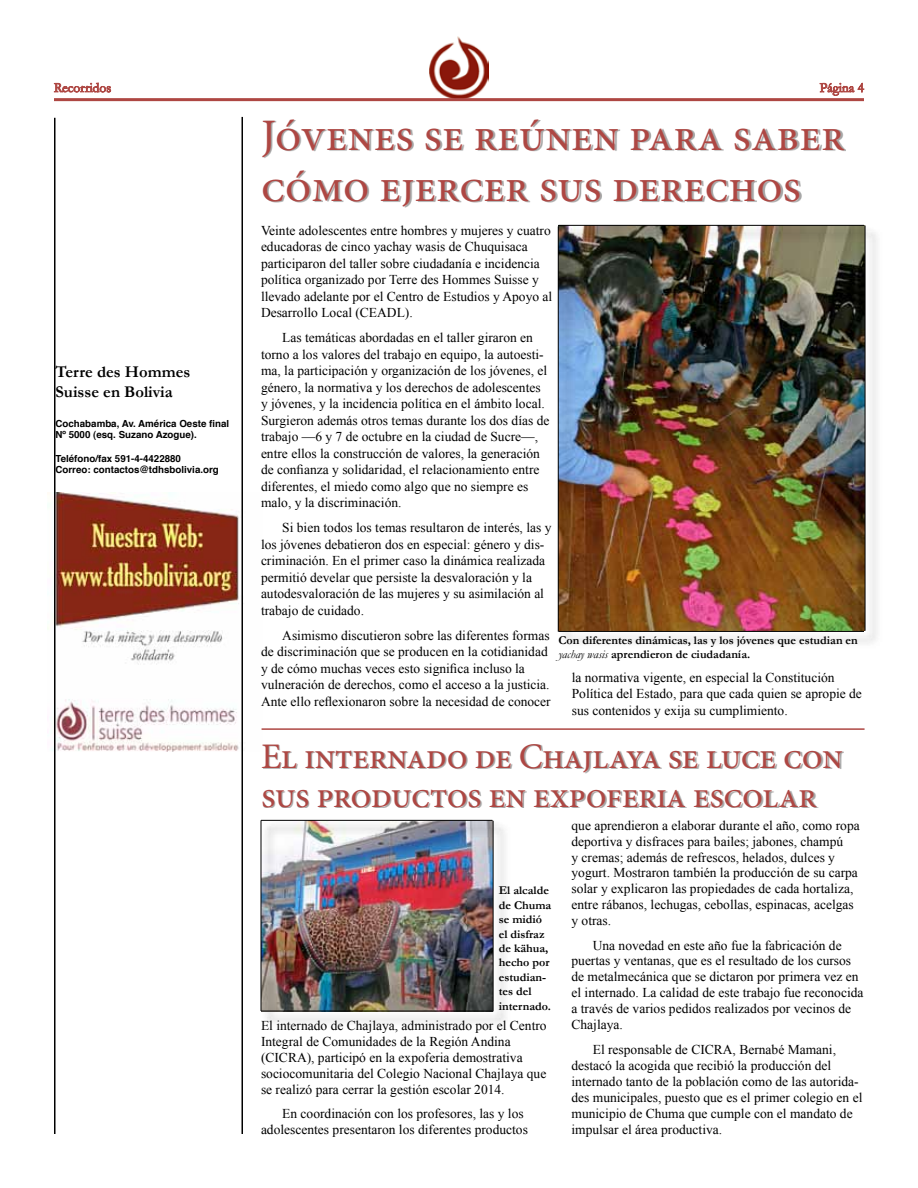
<style>
.page{position:relative;width:918px;height:1188px;background:#fff}
.page>*{position:absolute;margin:0;border:0;box-sizing:border-box;transform-origin:0 0}
.t1{font:45px/51px "Minion Pro";color:#ae4743}
.t2{font:36px/39px "Minion Pro";letter-spacing:-.02em;color:#ae4743}
.t3{font:700 16.5px/19.8px "Garamond";color:#000}
.t4{font:13.5px/16.5px "Times New Roman";color:#000}
.t5{font:700 12px/14.4px "Garamond";color:#000}
.t6{font:700 9.75px/11.7px "Helvetica";color:#000}
.s1{font-weight:400;font-style:italic}
</style>
<div class="page">
<img style="left:47px;top:492px;width:215px;height:260px">
<svg style="left:53px;top:82px;width:59px;height:11px"></svg>
<svg style="left:819px;top:82px;width:46px;height:14px"></svg>
<img style="left:430px;top:36px;width:58px;height:62px">
<hr style="left:54px;top:98px;width:810px;height:3px;background:#ae4743">
<hr style="left:54px;top:118px;width:2px;height:1016px;background:#000">
<hr style="left:242px;top:117px;width:1px;height:1017px;background:#000">
<div style="left:264px;top:120px;width:582px;height:87px;background:#000;opacity:.35"></div>
<hr style="left:262px;top:728px;width:603px;height:2px;background:#ae4743">
<div style="left:264px;top:744px;width:580px;height:64px;background:#000;opacity:.35"></div>
<img style="left:559px;top:226px;width:306px;height:405px">
<div style="left:560px;top:225px;width:319px;height:18px;background:#000;opacity:.75"></div>
<hr style="left:558px;top:225px;width:306px;height:1px;background:#000">
<div style="left:865px;top:227px;width:17px;height:419px;background:#f5f5f5"></div>
<hr style="left:865px;top:226px;width:1px;height:405px;background:#000">
<div style="left:560px;top:631px;width:319px;height:18px;background:#f5f5f5"></div>
<hr style="left:558px;top:631px;width:306px;height:1px;background:#000">
<div style="left:558px;top:228px;width:17px;height:419px;background:#000;opacity:.75"></div>
<hr style="left:558px;top:226px;width:1px;height:406px;background:#000">
<img style="left:278px;top:838px;width:214px;height:173px">
<div style="left:263px;top:820px;width:245px;height:18px;background:#000;opacity:.75"></div>
<hr style="left:261px;top:820px;width:231px;height:1px;background:#000">
<div style="left:263px;top:1011px;width:245px;height:17px;background:#f5f5f5"></div>
<hr style="left:261px;top:1011px;width:231px;height:1px;background:#000">
<div style="left:261px;top:822px;width:17px;height:204px;background:#000;opacity:.75"></div>
<hr style="left:261px;top:820px;width:1px;height:191px;background:#000">
<div style="left:493px;top:823px;width:17px;height:204px;background:#f5f5f5"></div>
<hr style="left:493px;top:821px;width:1px;height:190px;background:#000">
<p class="t3" style="left:56px;top:362px;width:136px">Terre des Hommes<br>Suisse en Bolivia</p>
<p class="t6" style="left:56px;top:418px;width:175px">Cochabamba, Av. América Oeste final<br>Nº 5000 (esq. Suzano Azogue).</p>
<p class="t6" style="left:56px;top:453px;width:165px">Teléfono/fax 591-4-4422880<br>Correo: contactos@tdhsbolivia.org</p>
<h1 class="t1" style="left:261px;top:111px;width:585px">Jóvenes se reúnen para saber cómo ejercer sus derechos</h1>
<p class="t4" style="left:261px;top:222px;width:293px">Veinte adolescentes entre hombres y mujeres y cuatro educadoras de cinco yachay wasis de Chuquisaca participaron del taller sobre ciudadanía e incidencia política organizado por Terre des Hommes Suisse y llevado adelante por el Centro de Estudios y Apoyo al Desarrollo Local (CEADL).</p>
<p class="t4" style="left:261px;top:329px;width:290px;text-indent:21px">Las temáticas abordadas en el taller giraron en torno a los valores del trabajo en equipo, la autoesti&shy;ma, la participación y organización de los jóvenes, el género, la normativa y los derechos de adolescentes y jóvenes, y la incidencia política en el ámbito local.<br>Surgieron además otros temas durante los dos días de trabajo —6 y 7 de octubre en la ciudad de Sucre—, entre ellos la construcción de valores, la generación de confianza y solidaridad, el relacionamiento entre diferentes, el miedo como algo que no siempre es malo, y la discriminación.</p>
<p class="t4" style="left:261px;top:519px;width:292px;text-indent:21px">Si bien todos los temas resultaron de interés, las y los jóvenes debatieron dos en especial: género y dis&shy;criminación. En el primer caso la dinámica realizada permitió develar que persiste la desvaloración y la autodesvaloración de las mujeres y su asimilación al trabajo de cuidado.</p>
<p class="t4" style="left:261px;top:627px;width:291px;text-indent:21px">Asimismo discutieron sobre las diferentes formas de discriminación que se producen en la cotidianidad y de cómo muchas veces esto significa incluso la vulneración de derechos, como el acceso a la justicia.<br>Ante ello reflexionaron sobre la necesidad de conocer</p>
<p class="t5" style="left:558px;top:633px;width:301px">Con diferentes dinámicas, las y los jóvenes que estudian en <span class="s1">yachay wasis</span> aprendieron de ciudadanía.</p>
<p class="t4" style="left:572px;top:668px;width:292px">la normativa vigente, en especial la Constitución<br>Política del Estado, para que cada quien se apropie de sus contenidos y exija su cumplimiento.</p>
<h2 class="t2" style="left:261px;top:738px;width:583px">El internado de Chajlaya se luce con sus productos en expoferia escolar</h2>
<p class="t5" style="left:499px;top:883px;width:54px">El alcalde de Chuma se midió el disfraz de kähua, hecho por estudian&shy;tes del internado.</p>
<p class="t4" style="left:261px;top:1018px;width:287px;line-height:15.9px">El internado de Chajlaya, administrado por el Centro Integral de Comunidades de la Región Andina (CICRA), participó en la expoferia demostrativa sociocomunitaria del Colegio Nacional Chajlaya que se realizó para cerrar la gestión escolar 2014.</p>
<p class="t4" style="left:261px;top:1106px;width:268px;line-height:15.9px;text-indent:21px">En coordinación con los profesores, las y los adolescentes presentaron los diferentes productos</p>
<p class="t4" style="left:572px;top:817px;width:290px;line-height:15.9px">que aprendieron a elaborar durante el año, como ropa deportiva y disfraces para bailes; jabones, champú<br>y cremas; además de refrescos, helados, dulces y yogurt. Mostraron también la producción de su carpa solar y explicaron las propiedades de cada hortaliza, entre rábanos, lechugas, cebollas, espinacas, acelgas y otras.</p>
<p class="t4" style="left:572px;top:937px;width:294px;line-height:15.9px;text-indent:21px">Una novedad en este año fue la fabricación de puertas y ventanas, que es el resultado de los cursos de metalmecánica que se dictaron por primera vez en el internado. La calidad de este trabajo fue reconocida a través de varios pedidos realizados por vecinos de Chajlaya.</p>
<p class="t4" style="left:572px;top:1041px;width:292px;line-height:16px;text-indent:21px">El responsable de CICRA, Bernabé Mamani, destacó la acogida que recibió la producción del internado tanto de la población como de las autorida&shy;des municipales, puesto que es el primer colegio en el municipio de Chuma que cumple con el mandato de impulsar el área productiva.</p>
</div>
